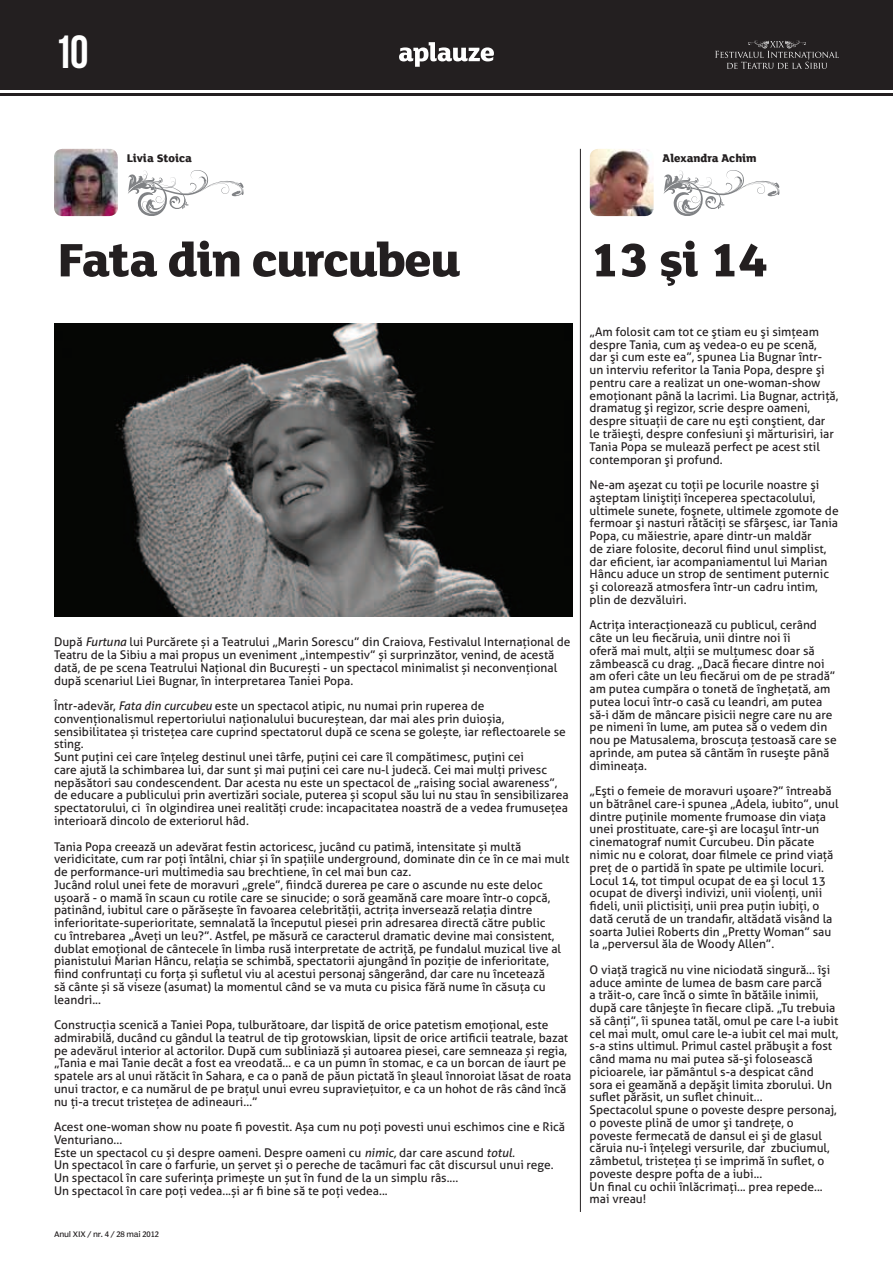
<style>
.page{position:relative;width:893px;height:1263px;background:#fff}
.page>*{position:absolute;margin:0;border:0;box-sizing:border-box;transform-origin:0 0}
.t1{font:800 51px "Lola FS";letter-spacing:-.025em;color:#231f20}
.t2{font:46.5px "Bebas Neue";color:#fff}
.t3{font:12px/12.8px "Aller";color:#231f20}
.t4{font:800 12px "Lola FS";color:#231f20}
.t5{font:7.5px "Poynter Agate Regular One";letter-spacing:-.025em;color:#231f20}
.s1{font-style:italic}
</style>
<div class="page">
<div style="left:0;top:0;width:893px;height:89px;background:#231f20"></div>
<hr style="left:0;top:94px;width:893px;height:2px;background:#231f20">
<svg style="left:715px;top:40px;width:124px;height:29px"></svg>
<svg style="left:399px;top:42px;width:95px;height:25px"></svg>
<img style="left:54px;top:323px;width:518px;height:294px">
<img style="left:54px;top:149px;width:64px;height:67px">
<svg style="left:128px;top:170px;width:116px;height:46px"></svg>
<img style="left:590px;top:149px;width:64px;height:67px">
<svg style="left:663px;top:170px;width:117px;height:46px"></svg>
<hr style="left:580px;top:149px;width:1px;height:1063px;background:#231f20">
<h2 class="t2" style="left:54px;top:27px;width:36px">10</h2>
<p class="t4" style="left:127px;top:151px;width:67px">Livia Stoica</p>
<p class="t4" style="left:663px;top:151px;width:96px">Alexandra Achim</p>
<h1 class="t1" style="left:57px;top:233px;width:405px">Fata din curcubeu</h1>
<p class="t3" style="left:54px;top:636px;width:518px">După <span class="s1">Furtuna</span> lui Purcărete și a Teatrului „Marin Sorescu” din Craiova, Festivalul Internațional de Teatru de la Sibiu a mai propus un eveniment „intempestiv” și surprinzător, venind, de acestă dată, de pe scena Teatrului Național din București - un spectacol minimalist și neconvențional după scenariul Liei Bugnar, în interpretarea Taniei Popa.</p>
<p class="t3" style="left:54px;top:699px;width:516px">Într-adevăr, <span class="s1">Fata din curcubeu</span> este un spectacol atipic, nu numai prin ruperea de convenționalismul repertoriului naționalului bucureștean, dar mai ales prin duioșia, sensibilitatea și tristețea care cuprind spectatorul după ce scena se golește, iar reflectoarele se sting.<br>Sunt puțini cei care înțeleg destinul unei târfe, puțini cei care îl compătimesc, puțini cei<br>care ajută la schimbarea lui, dar sunt și mai puțini cei care nu-l judecă. Cei mai mulți privesc nepăsători sau condescendent. Dar acesta nu este un spectacol de „raising social awareness”, de educare a publicului prin avertizări sociale, puterea și scopul său lui nu stau în sensibilizarea spectatorului, ci în olgindirea unei realități crude: incapacitatea noastră de a vedea frumusețea interioară dincolo de exteriorul hâd.</p>
<p class="t3" style="left:54px;top:840px;width:517px">Tania Popa creează un adevărat festin actoricesc, jucând cu patimă, intensitate și multă veridicitate, cum rar poți întâlni, chiar și în spațiile underground, dominate din ce în ce mai mult de performance-uri multimedia sau brechtiene, în cel mai bun caz.<br>Jucând rolul unei fete de moravuri „grele”, fiindcă durerea pe care o ascunde nu este deloc ușoară - o mamă în scaun cu rotile care se sinucide; o soră geamănă care moare într-o copcă, patinând, iubitul care o părăsește în favoarea celebrității, actrița inversează relația dintre inferioritate-superioritate, semnalată la începutul piesei prin adresarea directă către public<br>cu întrebarea „Aveți un leu?”. Astfel, pe măsură ce caracterul dramatic devine mai consistent, dublat emoțional de cântecele în limba rusă interpretate de actriță, pe fundalul muzical live al pianistului Marian Hâncu, relația se schimbă, spectatorii ajungând în poziție de inferioritate, fiind confruntați cu forța și sufletul viu al acestui personaj sângerând, dar care nu încetează<br>să cânte și să viseze (asumat) la momentul când se va muta cu pisica fără nume în căsuța cu leandri...</p>
<p class="t3" style="left:54px;top:1018px;width:519px">Construcția scenică a Taniei Popa, tulburătoare, dar lispită de orice patetism emoțional, este admirabilă, ducând cu gândul la teatrul de tip grotowskian, lipsit de orice artificii teatrale, bazat pe adevărul interior al actorilor. După cum subliniază și autoarea piesei, care semneaza și regia, „Tania e mai Tanie decât a fost ea vreodată… e ca un pumn în stomac, e ca un borcan de iaurt pe spatele ars al unui rătăcit în Sahara, e ca o pană de păun pictată în şleaul înnoroiat lăsat de roata unui tractor, e ca numărul de pe braţul unui evreu supravieţuitor, e ca un hohot de râs când încă nu ţi-a trecut tristeţea de adineauri…”</p>
<p class="t3" style="left:54px;top:1120px;width:513px">Acest one-woman show nu poate fi povestit. Așa cum nu poți povesti unui eschimos cine e Rică Venturiano...<br>Este un spectacol cu și despre oameni. Despre oameni cu <span class="s1">nimic,</span> dar care ascund <span class="s1">totul.<br></span>Un spectacol în care o farfurie, un șervet și o pereche de tacâmuri fac cât discursul unui rege.<br>Un spectacol în care suferința primește un șut în fund de la un simplu râs....<br>Un spectacol în care poți vedea...și ar fi bine să te poți vedea...</p>
<p class="t5" style="left:54px;top:1230px;width:107px">Anul XIX / nr. 4 / 28 mai 2012</p>
<h1 class="t1" style="left:590px;top:233px;width:180px">13 şi 14</h1>
<p class="t3" style="left:590px;top:325px;width:250px">„Am folosit cam tot ce ştiam eu şi simţeam despre Tania, cum aş vedea-o eu pe scenă,<br>dar şi cum este ea”, spunea Lia Bugnar într&shy;un interviu referitor la Tania Popa, despre şi pentru care a realizat un one-woman-show emoţionant până la lacrimi. Lia Bugnar, actriţă, dramatug şi regizor, scrie despre oameni, despre situaţii de care nu eşti conştient, dar le trăieşti, despre confesiuni şi mărturisiri, iar Tania Popa se mulează perfect pe acest stil contemporan şi profund.</p>
<p class="t3" style="left:590px;top:478px;width:251px">Ne-am aşezat cu toţii pe locurile noastre şi aşteptam liniştiţi începerea spectacolului, ultimele sunete, foşnete, ultimele zgomote de fermoar şi nasturi rătăciţi se sfârşesc, iar Tania Popa, cu măiestrie, apare dintr-un maldăr<br>de ziare folosite, decorul fiind unul simplist, dar eficient, iar acompaniamentul lui Marian Hâncu aduce un strop de sentiment puternic şi colorează atmosfera într-un cadru intim, plin de dezvăluiri.</p>
<p class="t3" style="left:590px;top:619px;width:249px">Actriţa interacţionează cu publicul, cerând câte un leu fiecăruia, unii dintre noi îi<br>oferă mai mult, alţii se mulţumesc doar să zâmbească cu drag. „Dacă fiecare dintre noi am oferi câte un leu fiecărui om de pe stradă” am putea cumpăra o tonetă de îngheţată, am putea locui într-o casă cu leandri, am putea să-i dăm de mâncare pisicii negre care nu are pe nimeni în lume, am putea să o vedem din nou pe Matusalema, broscuţa ţestoasă care se aprinde, am putea să cântăm în ruseşte până dimineaţa.</p>
<p class="t3" style="left:590px;top:784px;width:251px">„Eşti o femeie de moravuri uşoare?” întreabă un bătrânel care-i spunea „Adela, iubito”, unul dintre puţinile momente frumoase din viaţa unei prostituate, care-şi are locaşul într-un cinematograf numit Curcubeu. Din păcate nimic nu e colorat, doar filmele ce prind viaţă preţ de o partidă în spate pe ultimile locuri.<br>Locul 14, tot timpul ocupat de ea şi locul 13 ocupat de diverşi indivizi, unii violenţi, unii fideli, unii plictisiţi, unii prea puţin iubiţi, o dată cerută de un trandafir, altădată visând la soarta Juliei Roberts din „Pretty Woman” sau la „perversul ăla de Woody Allen”.</p>
<p class="t3" style="left:590px;top:963px;width:250px">O viaţă tragică nu vine niciodată singură... îşi aduce aminte de lumea de basm care parcă<br>a trăit-o, care încă o simte în bătăile inimii, după care tânjeşte în fiecare clipă. „Tu trebuia să cânţi”, îi spunea tatăl, omul pe care l-a iubit cel mai mult, omul care le-a iubit cel mai mult, s-a stins ultimul. Primul castel prăbuşit a fost când mama nu mai putea să-şi folosească picioarele, iar pământul s-a despicat când sora ei geamănă a depăşit limita zborului. Un suflet părăsit, un suflet chinuit...<br>Spectacolul spune o poveste despre personaj, o poveste plină de umor şi tandreţe, o poveste fermecată de dansul ei şi de glasul căruia nu-i înţelegi versurile, dar zbuciumul, zâmbetul, tristeţea ţi se imprimă în suflet, o poveste despre pofta de a iubi...<br>Un final cu ochii înlăcrimaţi... prea repede... mai vreau!</p>
</div>
